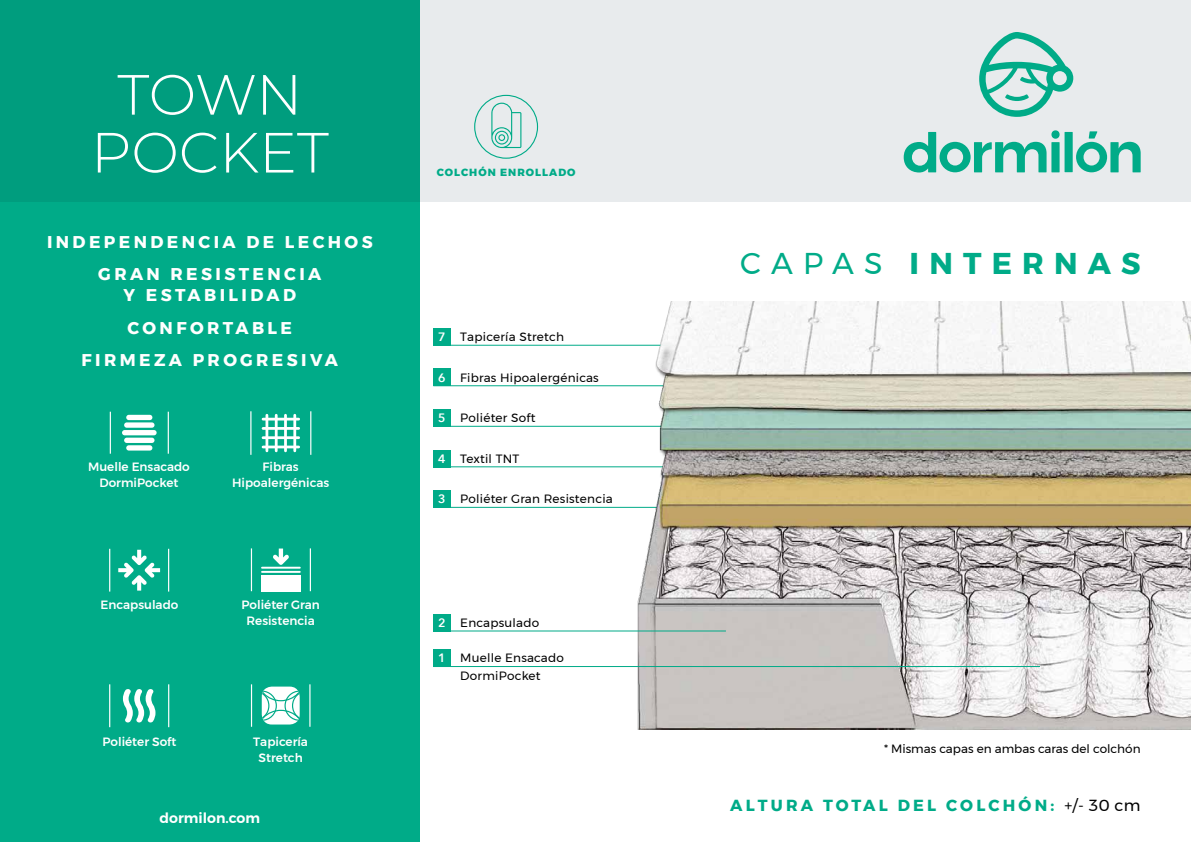
<style>
.page{position:relative;width:1191px;height:842px;background:#fff}
.page>*{position:absolute;margin:0;border:0;box-sizing:border-box;transform-origin:0 0}
.t1{font:300 56.6px/57.9px "Montserrat";color:#fff;text-align:center}
.t2{font:700 30px "Montserrat";letter-spacing:.34em;color:#00ab88}
.t3{font:700 17px/32.3px "Montserrat";letter-spacing:.2em;color:#fff;text-align:center}
.t4{font:700 16px "Montserrat";letter-spacing:.2em;color:#00ab88}
.t5{font:600 14.1px "Montserrat";color:#fff}
.t6{font:600 12.1px "Avenir Next";color:#fff}
.t7{font:12px/18px "Montserrat";letter-spacing:.02em;color:#000}
.t8{font:500 12px/16.2px "Montserrat";color:#fff;text-align:center}
.t9{font:12px "Montserrat";color:#000}
.t10{font:800 10.4px "Montserrat";letter-spacing:.1em;color:#00ab88}
.s1{font-family:"Avenir Next";font-weight:600;font-size:12.1px;color:#fff}
.s2{font-weight:400}
.s3{font-weight:400;color:#000}
</style>
<div class="page">
<div style="left:433px;top:490px;width:17px;height:18px;background:#00ab88"></div>
<hr style="left:433px;top:507px;width:293px;height:1px;background:#00ab88">
<div style="left:433px;top:450px;width:17px;height:17px;background:#00ab88"></div>
<hr style="left:433px;top:466px;width:293px;height:1px;background:#00ab88">
<div style="left:433px;top:409px;width:17px;height:18px;background:#00ab88"></div>
<hr style="left:433px;top:426px;width:293px;height:1px;background:#00ab88">
<div style="left:433px;top:369px;width:17px;height:17px;background:#00ab88"></div>
<hr style="left:433px;top:385px;width:293px;height:1px;background:#00ab88">
<div style="left:433px;top:328px;width:17px;height:17px;background:#00ab88"></div>
<hr style="left:433px;top:345px;width:293px;height:1px;background:#00ab88">
<img style="left:612px;top:302px;width:579px;height:427px">
<div style="left:0;top:0;width:420px;height:842px;background:#00ab88"></div>
<svg style="left:0;top:0;width:1191px;height:202px;fill:#e8ebed"></svg>
<div style="left:433px;top:650px;width:17px;height:17px;background:#00ab88"></div>
<hr style="left:433px;top:666px;width:607px;height:1px;background:#00ab88">
<div style="left:433px;top:614px;width:17px;height:17px;background:#00ab88"></div>
<hr style="left:433px;top:630px;width:293px;height:1px;background:#00ab88">
<div style="left:1064px;top:132px;width:8px;height:40px;background:#00ab88"></div>
<svg style="left:903px;top:130px;width:156px;height:42px;background:#86d0c2"></svg>
<svg style="left:979px;top:32px;width:94px;height:85px;background:#9bd5cb"></svg>
<svg style="left:1076px;top:131px;width:64px;height:41px;background:#83cfc1"></svg>
<hr style="left:309px;top:684px;width:1px;height:43px;background:#fff">
<hr style="left:251px;top:684px;width:1px;height:43px;background:#fff">
<svg style="left:262px;top:687px;width:38px;height:37px"></svg>
<hr style="left:168px;top:412px;width:1px;height:42px;background:#fff">
<hr style="left:110px;top:412px;width:1px;height:42px;background:#fff">
<hr style="left:310px;top:548px;width:1px;height:43px;background:#fff">
<hr style="left:251px;top:548px;width:1px;height:43px;background:#fff">
<div style="left:126px;top:415px;width:26px;height:5px;background:#fff;border-radius:3px"></div>
<div style="left:124px;top:422px;width:30px;height:6px;background:#fff;border-radius:3px"></div>
<div style="left:122px;top:430px;width:35px;height:5px;background:#fff;border-radius:3px"></div>
<div style="left:124px;top:438px;width:30px;height:5px;background:#fff;border-radius:3px"></div>
<div style="left:126px;top:445px;width:26px;height:6px;background:#fff;border-radius:3px"></div>
<hr style="left:310px;top:411px;width:1px;height:44px;background:#fff">
<hr style="left:250px;top:411px;width:1px;height:44px;background:#fff">
<hr style="left:265px;top:415px;width:3px;height:36px;background:#fff">
<hr style="left:275px;top:415px;width:3px;height:36px;background:#fff">
<hr style="left:284px;top:415px;width:3px;height:36px;background:#fff">
<hr style="left:293px;top:415px;width:3px;height:36px;background:#fff">
<hr style="left:263px;top:418px;width:36px;height:2px;background:#fff">
<hr style="left:263px;top:427px;width:36px;height:3px;background:#fff">
<hr style="left:263px;top:436px;width:36px;height:3px;background:#fff">
<hr style="left:263px;top:446px;width:36px;height:2px;background:#fff">
<hr style="left:168px;top:549px;width:1px;height:43px;background:#fff">
<hr style="left:109px;top:549px;width:1px;height:43px;background:#fff">
<svg style="left:118px;top:550px;width:42px;height:41px"></svg>
<svg style="left:273px;top:548px;width:16px;height:17px"></svg>
<hr style="left:262px;top:567px;width:38px;height:2px;background:#fff">
<hr style="left:262px;top:571px;width:38px;height:2px;background:#fff">
<div style="left:261px;top:575px;width:40px;height:17px;background:#fff"></div>
<hr style="left:168px;top:684px;width:1px;height:43px;background:#fff">
<hr style="left:109px;top:684px;width:1px;height:43px;background:#fff">
<svg style="left:123px;top:689px;width:32px;height:33px"></svg>
<svg style="left:474px;top:95px;width:64px;height:64px;background:#cbe2e0"></svg>
<h1 class="t1" style="left:91px;top:64px;width:239px">TOWN<br>POCKET</h1>
<h3 class="t3" style="left:47px;top:226px;width:327px">INDEPENDENCIA DE LECHOS<br>GRAN RESISTENCIA</h3>
<h3 class="t3" style="left:82px;top:279px;width:258px">Y ESTABILIDAD<br>CONFORTABLE<br>FIRMEZA PROGRESIVA</h3>
<p class="t8" style="left:88px;top:459px;width:103px">Muelle Ensacado<br>DormiPocket</p>
<p class="t8" style="left:232px;top:459px;width:99px">Fibras<br>Hipoalergénicas</p>
<p class="t8" style="left:101px;top:596px;width:79px">Encapsulado</p>
<p class="t8" style="left:241px;top:596px;width:80px">Poliéter Gran<br>Resistencia</p>
<p class="t8" style="left:102px;top:733px;width:76px">Poliéter Soft</p>
<p class="t8" style="left:253px;top:733px;width:56px">Tapicería<br>Stretch</p>
<p class="t5" style="left:159px;top:806px;width:102px">dormilon.com</p>
<p class="t10" style="left:437px;top:163px;width:140px">COLCHÓN ENROLLADO</p>
<p class="t7" style="left:438px;top:328px;width:127px"><span class="s1">7</span> Tapicería Stretch</p>
<p class="t7" style="left:438px;top:368px;width:162px"><span class="s1">6</span> Fibras Hipoalergénicas</p>
<p class="t7" style="left:438px;top:409px;width:99px"><span class="s1">5</span> Poliéter Soft</p>
<p class="t7" style="left:438px;top:449px;width:83px"><span class="s1">4</span> Textil TNT</p>
<p class="t7" style="left:438px;top:490px;width:176px"><span class="s1">3</span> Poliéter Gran Resistencia</p>
<p class="t7" style="left:438px;top:613px;width:103px"><span class="s1">2</span> Encapsulado</p>
<p class="t6" style="left:438px;top:648px;width:9px">1</p>
<p class="t7" style="left:460px;top:649px;width:105px">Muelle Ensacado<br>DormiPocket</p>
<h2 class="t2" style="left:740px;top:239px;width:402px"><span class="s2">CAPAS</span> INTERNAS</h2>
<p class="t9" style="left:884px;top:739px;width:258px">* Mismas capas en ambas caras del colchón</p>
<h3 class="t4" style="left:730px;top:792px;width:412px">ALTURA TOTAL DEL COLCHÓN: <span class="s3">+/- 30 cm</span></h3>
</div>
